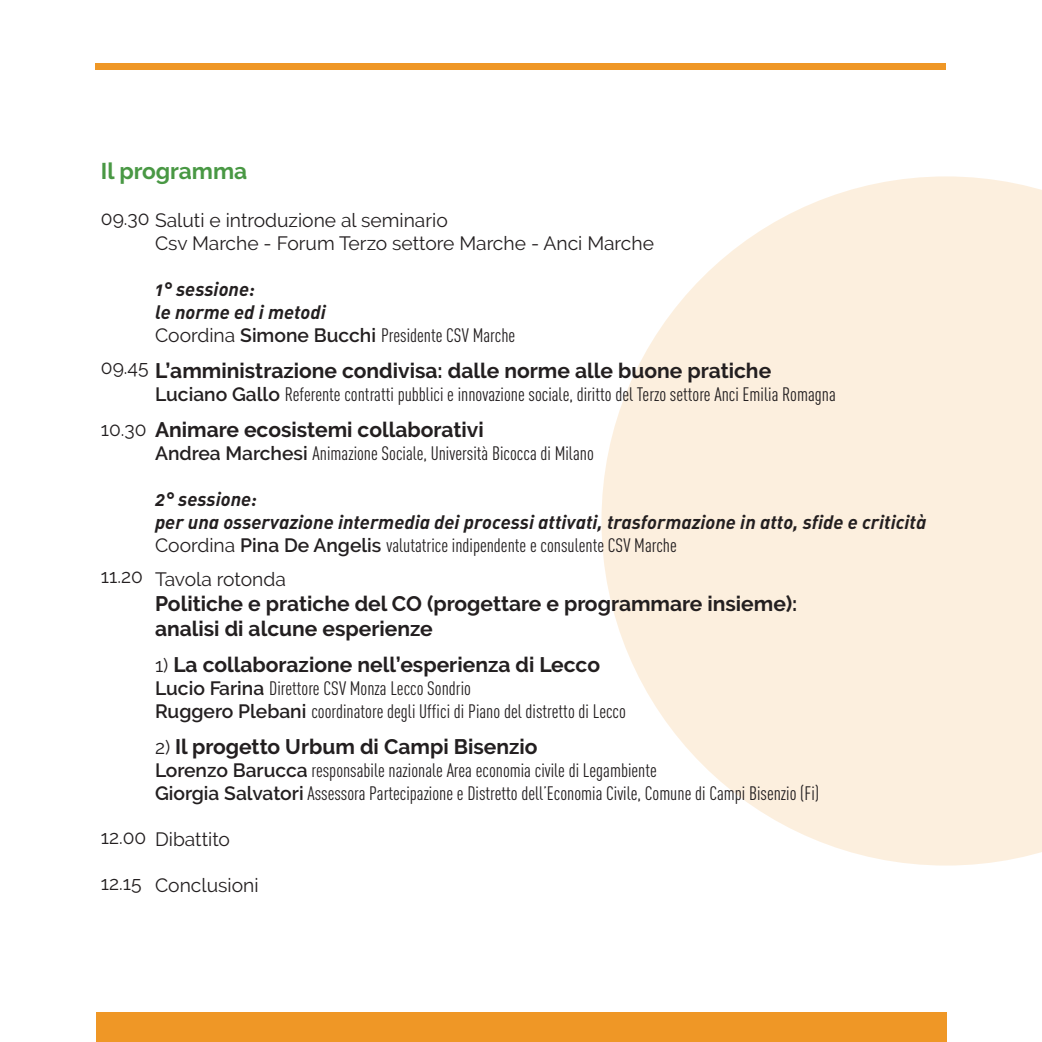
<style>
.page{position:relative;width:1042px;height:1042px;background:#fff}
.page>*{position:absolute;margin:0;border:0;box-sizing:border-box;transform-origin:0 0}
.t1{font:700 22.75px "Raleway";color:#499844}
.t2{font:700 21px "Raleway";color:#231f20}
.t3{font:19.25px "DIN Cond";color:#231f20}
.t4{font:19.25px "Raleway";color:#231f20}
.t5{font:19.25px "DIN Bold Italic Alt";color:#231f20}
.s1{font-family:"Raleway"}
.s2{font-family:"Raleway";font-weight:600}
.s3{font-weight:400;font-size:19.25px}
</style>
<div class="page">
<svg style="left:601px;top:176px;width:441px;height:689px;fill:#fcefde"></svg>
<div style="left:96px;top:1012px;width:850px;height:30px;background:#ef9726"></div>
<div style="left:96px;top:63px;width:850px;height:6px;background:#ef9726"></div>
<p class="t1" style="left:101px;top:158px;width:148px">Il programma</p>
<p class="t4" style="left:101px;top:209px;width:348px">09.30 Saluti e introduzione al seminario</p>
<p class="t4" style="left:155px;top:232px;width:500px">Csv Marche - Forum Terzo settore Marche - Anci Marche</p>
<p class="t5" style="left:155px;top:276px;width:101px">1° sessione:</p>
<p class="t5" style="left:155px;top:300px;width:172px">le norme ed i metodi</p>
<p class="t3" style="left:155px;top:324px;width:362px"><span class="s1">Coordina</span> <span class="s2">Simone Bucchi</span> Presidente CSV Marche</p>
<p class="t2" style="left:155px;top:358px;width:618px">L’amministrazione condivisa: dalle norme alle buone pratiche</p>
<p class="t3" style="left:155px;top:383px;width:682px"><span class="s2">Luciano Gallo</span> Referente contratti pubblici e innovazione sociale, diritto del Terzo settore Anci Emilia Romagna</p>
<p class="t4" style="left:101px;top:356px;width:49px">09.45</p>
<p class="t2" style="left:101px;top:417px;width:384px"><span class="s3">10.30</span> Animare ecosistemi collaborativi</p>
<p class="t4" style="left:101px;top:565px;width:43px">11.20</p>
<p class="t4" style="left:101px;top:826px;width:47px">12.00</p>
<p class="t4" style="left:101px;top:872px;width:42px">12.15</p>
<p class="t3" style="left:155px;top:442px;width:440px"><span class="s2">Andrea Marchesi</span> Animazione Sociale, Università Bicocca di Milano</p>
<p class="t5" style="left:155px;top:486px;width:104px">2° sessione:</p>
<p class="t5" style="left:155px;top:510px;width:773px">per una osservazione intermedia dei processi attivati, trasformazione in atto, sfide e criticità</p>
<p class="t3" style="left:155px;top:534px;width:523px"><span class="s1">Coordina</span> <span class="s2">Pina De Angelis</span> valutatrice indipendente e consulente CSV Marche</p>
<p class="t4" style="left:155px;top:568px;width:132px">Tavola rotonda</p>
<p class="t2" style="left:155px;top:591px;width:644px">Politiche e pratiche del CO (progettare e programmare insieme):</p>
<p class="t2" style="left:155px;top:617px;width:279px">analisi di alcune esperienze</p>
<p class="t2" style="left:155px;top:652px;width:446px"><span class="s3">1)</span> La collaborazione nell’esperienza di Lecco</p>
<p class="t3" style="left:155px;top:677px;width:317px"><span class="s2">Lucio Farina</span> Direttore CSV Monza Lecco Sondrio</p>
<p class="t3" style="left:155px;top:700px;width:472px"><span class="s2">Ruggero Plebani</span> coordinatore degli Uffici di Piano del distretto di Lecco</p>
<p class="t2" style="left:155px;top:734px;width:384px"><span class="s3">2)</span> Il progetto Urbum di Campi Bisenzio</p>
<p class="t3" style="left:155px;top:759px;width:503px"><span class="s2">Lorenzo Barucca</span> responsabile nazionale Area economia civile di Legambiente</p>
<p class="t3" style="left:155px;top:782px;width:665px"><span class="s2">Giorgia Salvatori</span> Assessora Partecipazione e Distretto dell’Economia Civile, Comune di Campi Bisenzio (Fi)</p>
<p class="t4" style="left:155px;top:828px;width:76px">Dibattito</p>
<p class="t4" style="left:155px;top:874px;width:105px">Conclusioni</p>
</div>
